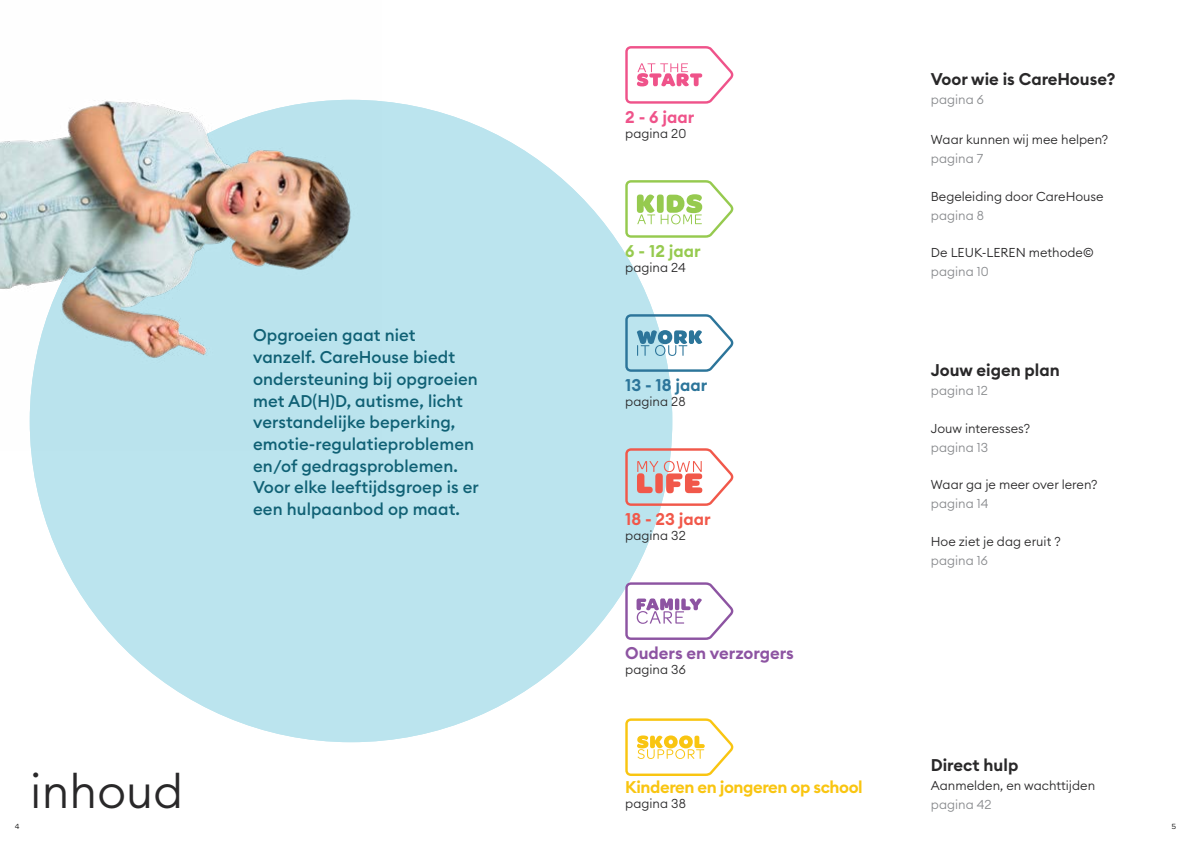
<style>
.page{position:relative;width:1191px;height:842px;background:#fff}
.page>*{position:absolute;margin:0;border:0;box-sizing:border-box;transform-origin:0 0}
.t1{font:300 47px "Euclid Circular B";letter-spacing:.005em;color:#292829}
.t2{font:500 16.8px/21.7px "Euclid Circular B";letter-spacing:.005em;color:#106175}
.t3{font:600 16.8px "Euclid Circular B";color:#292829}
.t4{font:600 16.8px "Euclid Circular B";letter-spacing:-.025em;color:#f9c511}
.t5{font:600 16.8px "Euclid Circular B";color:#8d54a2}
.t6{font:600 16.8px "Euclid Circular B";color:#2c759a}
.t7{font:600 16.8px "Euclid Circular B";color:#f1584a}
.t8{font:600 16.8px "Euclid Circular B";color:#96ca4f}
.t9{font:600 16.8px "Euclid Circular B";color:#ef538a}
.t10{font:300 12.8px "Euclid Circular B";color:#292829}
.t11{font:300 12.8px "Euclid Circular B";color:#888a8d}
.t12{font:8px "Omnes Pro";color:#000}
</style>
<div class="page">
<div style="left:30px;top:100px;width:642px;height:642px;background:#bbe4ee;border-radius:50%"></div>
<img style="left:0;top:99px;width:378px;height:349px">
<svg style="left:625px;top:46px;width:108px;height:58px"></svg>
<svg style="left:625px;top:180px;width:108px;height:58px"></svg>
<svg style="left:625px;top:314px;width:108px;height:58px"></svg>
<svg style="left:625px;top:448px;width:108px;height:58px"></svg>
<svg style="left:625px;top:582px;width:108px;height:58px"></svg>
<svg style="left:625px;top:718px;width:108px;height:58px"></svg>
<p class="t2" style="left:253px;top:325px;width:227px">Opgroeien gaat niet vanzelf. CareHouse biedt ondersteuning bij opgroeien met AD(H)D, autisme, licht verstandelijke beperking, emotie-regulatieproblemen en/of gedragsproblemen.<br>Voor elke leeftijdsgroep is er een hulpaanbod op maat.</p>
<h1 class="t1" style="left:30px;top:761px;width:155px">inhoud</h1>
<p class="t9" style="left:625px;top:106px;width:71px">2 - 6 jaar</p>
<p class="t10" style="left:625px;top:125px;width:62px">pagina 20</p>
<p class="t8" style="left:625px;top:240px;width:77px">6 - 12 jaar</p>
<p class="t10" style="left:625px;top:259px;width:62px">pagina 24</p>
<p class="t6" style="left:625px;top:374px;width:84px">13 - 18 jaar</p>
<p class="t10" style="left:625px;top:393px;width:62px">pagina 28</p>
<p class="t7" style="left:625px;top:508px;width:87px">18 - 23 jaar</p>
<p class="t10" style="left:625px;top:527px;width:62px">pagina 32</p>
<p class="t5" style="left:625px;top:642px;width:170px">Ouders en verzorgers</p>
<p class="t10" style="left:625px;top:661px;width:62px">pagina 36</p>
<p class="t4" style="left:625px;top:776px;width:239px">Kinderen en jongeren op school</p>
<p class="t10" style="left:625px;top:795px;width:62px">pagina 38</p>
<p class="t3" style="left:931px;top:68px;width:186px">Voor wie is CareHouse?</p>
<p class="t11" style="left:931px;top:91px;width:55px">pagina 6</p>
<p class="t10" style="left:931px;top:131px;width:179px">Waar kunnen wij mee helpen?</p>
<p class="t11" style="left:931px;top:150px;width:54px">pagina 7</p>
<p class="t10" style="left:931px;top:188px;width:174px">Begeleiding door CareHouse</p>
<p class="t11" style="left:931px;top:207px;width:55px">pagina 8</p>
<p class="t10" style="left:931px;top:245px;width:164px">De LEUK-LEREN methode©</p>
<p class="t11" style="left:931px;top:263px;width:59px">pagina 10</p>
<p class="t3" style="left:931px;top:360px;width:130px">Jouw eigen plan</p>
<p class="t11" style="left:931px;top:382px;width:59px">pagina 12</p>
<p class="t10" style="left:931px;top:420px;width:101px">Jouw interesses?</p>
<p class="t11" style="left:931px;top:439px;width:59px">pagina 13</p>
<p class="t10" style="left:931px;top:477px;width:168px">Waar ga je meer over leren?</p>
<p class="t11" style="left:931px;top:495px;width:59px">pagina 14</p>
<p class="t10" style="left:931px;top:533px;width:131px">Hoe ziet je dag eruit ?</p>
<p class="t11" style="left:931px;top:552px;width:59px">pagina 16</p>
<p class="t3" style="left:931px;top:754px;width:89px">Direct hulp</p>
<p class="t10" style="left:931px;top:777px;width:166px">Aanmelden, en wachttijden</p>
<p class="t11" style="left:931px;top:796px;width:62px">pagina 42</p>
<p class="t12" style="left:15px;top:821px;width:6px">4</p>
<p class="t12" style="left:1171px;top:821px;width:6px">5</p>
</div>
